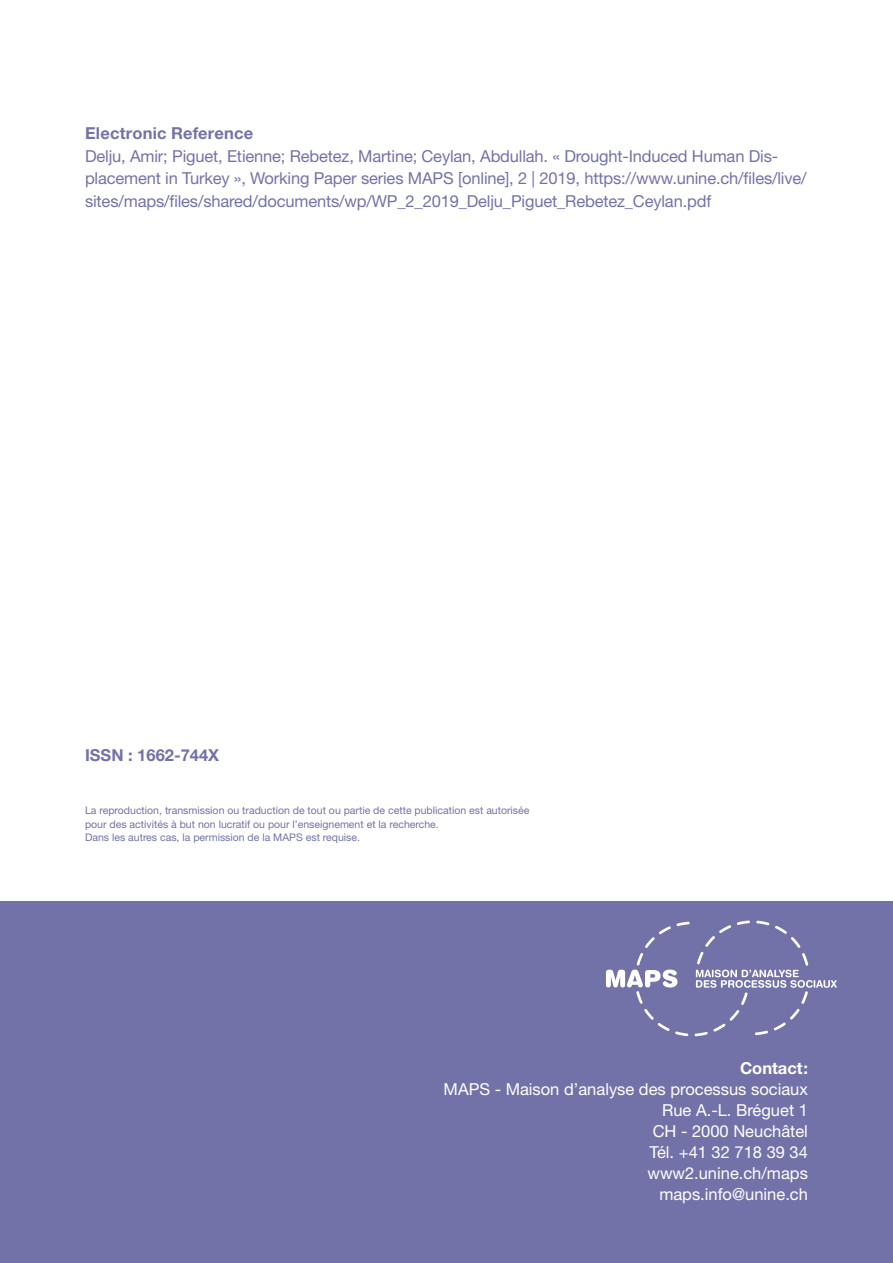
<style>
.page{position:relative;width:893px;height:1263px;background:#fff}
.page>*{position:absolute;margin:0;border:0;box-sizing:border-box;transform-origin:0 0}
.t1{font:16.5px/22.5px "Helvetica Neue LT Std";letter-spacing:-.01em;color:#7372a8}
.t2{font:16.5px/21px "Helvetica Neue LT Std";color:#fff;text-align:right}
.t3{font:700 16.5px "Helvetica Neue LT Std";letter-spacing:.01em;color:#7372a8}
.t4{font:700 16.5px "Helvetica Neue LT Std";color:#fff}
.t5{font:10.5px/13.5px "Helvetica Neue LT Std";color:#7372a8}
</style>
<div class="page">
<div style="left:0;top:901px;width:893px;height:362px;background:#7372a8"></div>
<svg style="left:606px;top:920px;width:231px;height:116px"></svg>
<p class="t3" style="left:85px;top:123px;width:170px">Electronic Reference</p>
<p class="t1" style="left:85px;top:145px;width:723px">Delju, Amir; Piguet, Etienne; Rebetez, Martine; Ceylan, Abdullah. « Drought-Induced Human Dis&shy;placement in Turkey », Working Paper series MAPS [online], 2 | 2019, https://www.unine.ch/files/live/ sites/maps/files/shared/documents/wp/WP_2_2019_Delju_Piguet_Rebetez_Ceylan.pdf</p>
<p class="t3" style="left:85px;top:745px;width:136px">ISSN : 1662-744X</p>
<p class="t5" style="left:85px;top:803px;width:446px">La reproduction, transmission ou traduction de tout ou partie de cette publication est autorisée pour des activités à but non lucratif ou pour l’enseignement et la recherche.<br>Dans les autres cas, la permission de la MAPS est requise.</p>
<p class="t4" style="left:740px;top:1058px;width:69px">Contact:</p>
<p class="t2" style="left:444px;top:1079px;width:366px">MAPS - Maison d’analyse des processus sociaux<br>Rue A.-L. Bréguet 1<br>CH - 2000 Neuchâtel<br>Tél. +41 32 718 39 34<br>www2.unine.ch/maps<br>maps.info@unine.ch</p>
</div>
